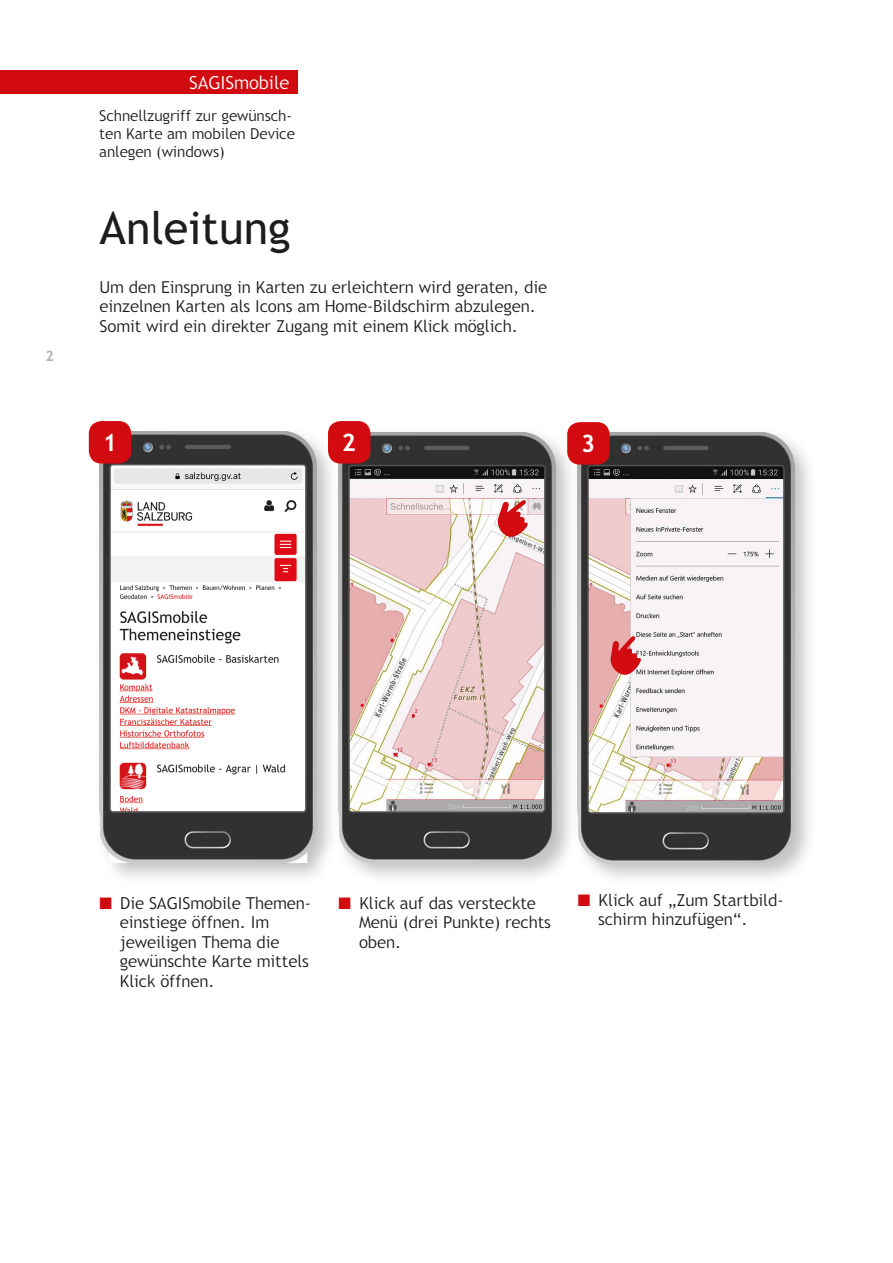
<style>
.page{position:relative;width:893px;height:1263px;background:#fff}
.page>*{position:absolute;margin:0;border:0;box-sizing:border-box;transform-origin:0 0}
.t1{font:45px "Trebuchet SBG2";color:#1d1d1b}
.t2{font:700 24px "Trebuchet SBG2";color:#fff}
.t3{font:300 18px "Trebuchet SBG2";color:#fff}
.t4{font:300 16.5px/19.5px "Trebuchet SBG2";color:#1d1d1b}
.t5{font:300 15px/18px "Trebuchet SBG2";color:#1d1d1b}
.t6{font:700 14.25px "Trebuchet SBG2";color:#b2b2b2}
.s1{color:#d20b11}
</style>
<div class="page">
<div style="left:94px;top:426px;width:245px;height:458px;background:#878787;opacity:.5"></div>
<img style="left:99px;top:432px;width:217px;height:430px">
<div style="left:89px;top:421px;width:42px;height:43px;background:#d20b11;border-radius:13px"></div>
<div style="left:333px;top:427px;width:245px;height:458px;background:#878787;opacity:.5"></div>
<img style="left:339px;top:432px;width:216px;height:430px">
<svg style="left:498px;top:499px;width:30px;height:43px"></svg>
<div style="left:328px;top:421px;width:43px;height:43px;background:#d20b11;border-radius:13px"></div>
<div style="left:572px;top:427px;width:245px;height:459px;background:#878787;opacity:.5"></div>
<img style="left:578px;top:433px;width:217px;height:430px">
<svg style="left:610px;top:635px;width:31px;height:45px"></svg>
<div style="left:567px;top:422px;width:43px;height:43px;background:#d20b11;border-radius:13px"></div>
<div style="left:0;top:70px;width:298px;height:24px;background:#d20b11"></div>
<p class="t6" style="left:45px;top:347px;width:10px">2</p>
<p class="t3" style="left:189px;top:72px;width:101px">SAGISmobile</p>
<p class="t5" style="left:99px;top:107px;width:197px">Schnellzugriff zur gewünsch&shy;ten Karte am mobilen Device anlegen (windows)</p>
<h1 class="t1" style="left:100px;top:201px;width:193px">Anleitung</h1>
<p class="t4" style="left:100px;top:277px;width:449px">Um den Einsprung in Karten zu erleichtern wird geraten, die einzelnen Karten als Icons am Home-Bildschirm abzulegen.<br>Somit wird ein direkter Zugang mit einem Klick möglich.</p>
<h2 class="t2" style="left:104px;top:428px;width:12px">1</h2>
<h2 class="t2" style="left:342px;top:428px;width:16px">2</h2>
<h2 class="t2" style="left:581px;top:429px;width:16px">3</h2>
<p class="t4" style="left:120px;top:893px;width:193px;text-indent:-20px"><span class="s1">■</span> Die SAGISmobile Themen&shy;einstiege öffnen. Im jeweiligen Thema die gewünschte Karte mittels<br>Klick öffnen.</p>
<p class="t4" style="left:359px;top:893px;width:193px;text-indent:-20px"><span class="s1">■</span> Klick auf das versteckte<br>Menü (drei Punkte) rechts oben.</p>
<p class="t4" style="left:598px;top:890px;width:187px;text-indent:-20px"><span class="s1">■</span> Klick auf „Zum Startbild&shy;schirm hinzufügen“.</p>
</div>
